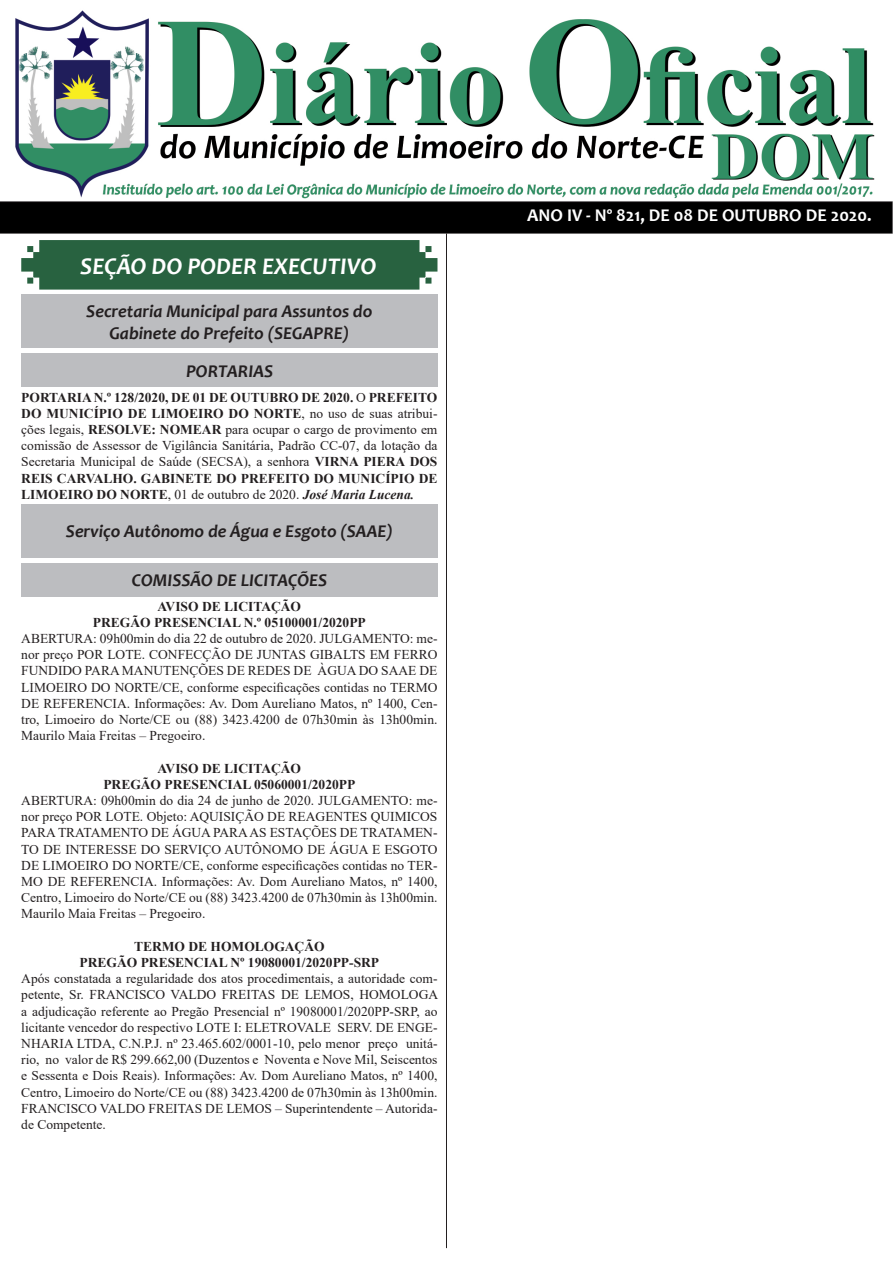
<style>
.page{position:relative;width:893px;height:1263px;background:#fff}
.page>*{position:absolute;margin:0;border:0;box-sizing:border-box;transform-origin:0 0}
.t1{font:italic 700 24px "Candara";color:#fff}
.t2{font:italic 700 18px "Candara";color:#231f20}
.t3{font:700 18px "Candara";color:#fff}
.t4{font:13.5px/16.2px "Times New Roman";color:#231f20;text-align:justify}
.t5{font:700 13.5px "Times New Roman";color:#231f20}
.s1{font-weight:700}
.s2{font-weight:700;font-style:italic}
</style>
<div class="page">
<img style="left:0;top:10px;width:893px;height:224px">
<svg style="left:21px;top:240px;width:416px;height:50px;background:#346a4a"></svg>
<hr style="left:446px;top:233px;width:1px;height:1015px;background:#231f20">
<div style="left:21px;top:504px;width:416px;height:53px;background:#bcbdc0"></div>
<div style="left:21px;top:563px;width:417px;height:33px;background:#bcbdc0"></div>
<div style="left:21px;top:295px;width:416px;height:53px;background:#bcbdc0"></div>
<div style="left:21px;top:353px;width:417px;height:33px;background:#bcbdc0"></div>
<p class="t1" style="left:80px;top:251px;width:298px">SEÇÃO DO PODER EXECUTIVO</p>
<p class="t2" style="left:86px;top:300px;width:288px">Secretaria Municipal para Assuntos do</p>
<p class="t2" style="left:109px;top:322px;width:241px">Gabinete do Prefeito (SEGAPRE)</p>
<p class="t2" style="left:186px;top:359px;width:89px">PORTARIAS</p>
<p class="t4" style="left:21px;top:389px;width:418px"><span class="s1">PORTARIA N.º 128/2020, DE 01 DE OUTUBRO DE 2020.</span> O <span class="s1">PREFEITO DO MUNICÍPIO DE LIMOEIRO DO NORTE</span>, no uso de suas atribui&shy;ções legais, <span class="s1">RESOLVE: NOMEAR</span> para ocupar o cargo de provimento em comissão de Assessor de Vigilância Sanitária, Padrão CC-07, da lotação da Secretaria Municipal de Saúde (SECSA), a senhora <span class="s1">VIRNA PIERA DOS REIS CARVALHO. GABINETE DO PREFEITO DO MUNICÍPIO DE LIMOEIRO DO NORTE</span>, 01 de outubro de 2020. <span class="s2">José Maria Lucena.</span></p>
<p class="t2" style="left:66px;top:520px;width:328px">Serviço Autônomo de Água e Esgoto (SAAE)</p>
<p class="t2" style="left:132px;top:569px;width:197px">COMISSÃO DE LICITAÇÕES</p>
<p class="t5" style="left:158px;top:596px;width:145px">AVISO DE LICITAÇÃO</p>
<p class="t5" style="left:93px;top:612px;width:274px">PREGÃO PRESENCIAL N.º 05100001/2020PP</p>
<p class="t4" style="left:21px;top:630px;width:418px">ABERTURA: 09h00min do dia 22 de outubro de 2020. JULGAMENTO: me&shy;nor preço POR LOTE. CONFECÇÃO DE JUNTAS GIBALTS EM FERRO FUNDIDO PARA MANUTENÇÕES DE REDES DE ÀGUA DO SAAE DE LIMOEIRO DO NORTE/CE, conforme especificações contidas no TERMO DE REFERENCIA. Informações: Av. Dom Aureliano Matos, nº 1400, Cen&shy;tro, Limoeiro do Norte/CE ou (88) 3423.4200 de 07h30min às 13h00min.<br>Maurilo Maia Freitas – Pregoeiro.</p>
<p class="t5" style="left:158px;top:758px;width:145px">AVISO DE LICITAÇÃO</p>
<p class="t5" style="left:103px;top:774px;width:254px">PREGÃO PRESENCIAL 05060001/2020PP</p>
<p class="t4" style="left:21px;top:792px;width:418px">ABERTURA: 09h00min do dia 24 de junho de 2020. JULGAMENTO: me&shy;nor preço POR LOTE. Objeto: AQUISIÇÃO DE REAGENTES QUIMICOS PARA TRATAMENTO DE ÁGUA PARA AS ESTAÇÕES DE TRATAMEN-TO DE INTERESSE DO SERVIÇO AUTÔNOMO DE ÁGUA E ESGOTO DE LIMOEIRO DO NORTE/CE, conforme especificações contidas no TER-MO DE REFERENCIA. Informações: Av. Dom Aureliano Matos, nº 1400, Centro, Limoeiro do Norte/CE ou (88) 3423.4200 de 07h30min às 13h00min.<br>Maurilo Maia Freitas – Pregoeiro.</p>
<p class="t5" style="left:134px;top:936px;width:192px">TERMO DE HOMOLOGAÇÃO</p>
<p class="t5" style="left:80px;top:953px;width:301px">PREGÃO PRESENCIAL Nº 19080001/2020PP-SRP</p>
<p class="t4" style="left:21px;top:970px;width:418px">Após constatada a regularidade dos atos procedimentais, a autoridade com&shy;petente, Sr. FRANCISCO VALDO FREITAS DE LEMOS, HOMOLOGA a adjudicação referente ao Pregão Presencial nº 19080001/2020PP-SRP, ao licitante vencedor do respectivo LOTE I: ELETROVALE SERV. DE ENGE-NHARIA LTDA, C.N.P.J. nº 23.465.602/0001-10, pelo menor preço unitá&shy;rio, no valor de R$ 299.662,00 (Duzentos e Noventa e Nove Mil, Seiscentos e Sessenta e Dois Reais). Informações: Av. Dom Aureliano Matos, nº 1400, Centro, Limoeiro do Norte/CE ou (88) 3423.4200 de 07h30min às 13h00min.<br>FRANCISCO VALDO FREITAS DE LEMOS – Superintendente – Autorida&shy;de Competente.</p>
<p class="t3" style="left:527px;top:204px;width:346px">ANO IV - Nº 821, DE 08 DE OUTUBRO DE 2020.</p>
</div>
